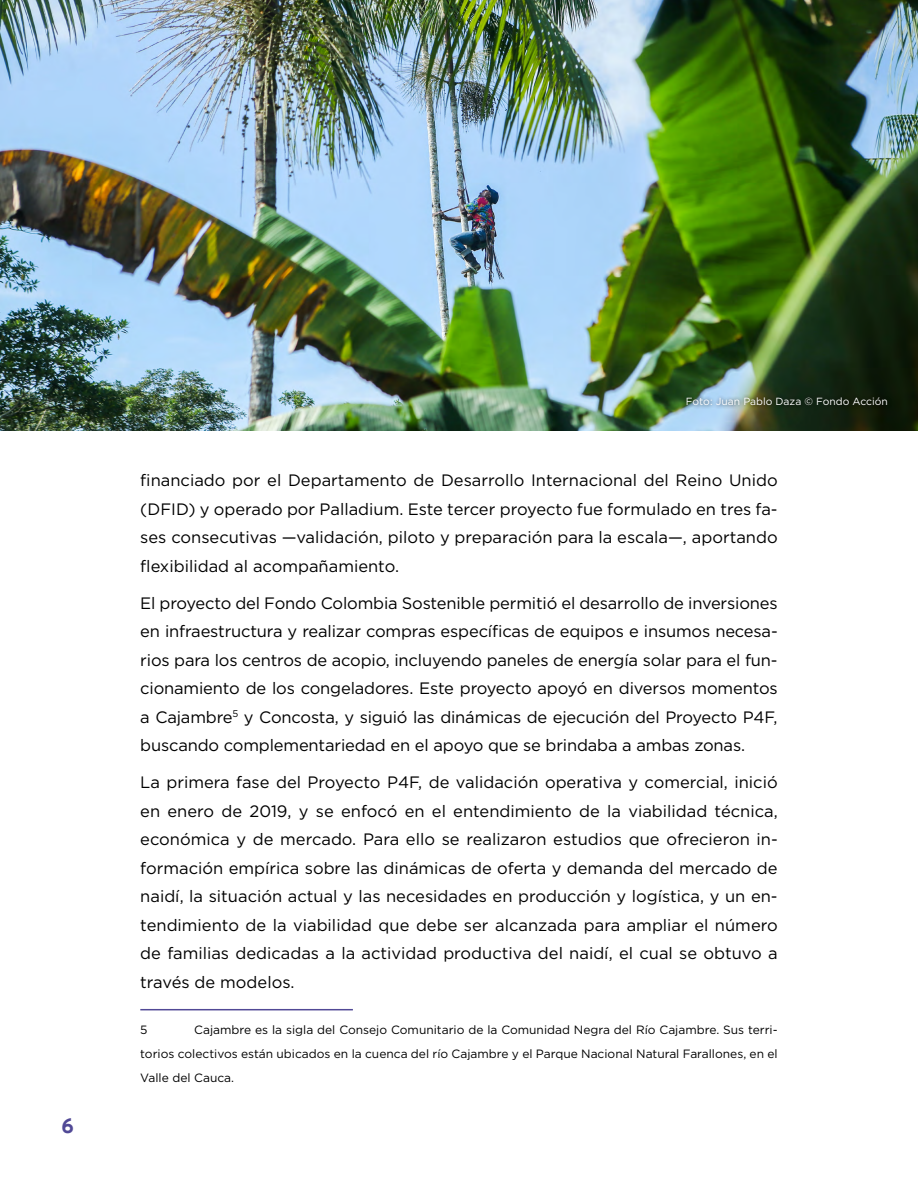
<style>
.page{position:relative;width:918px;height:1188px;background:#fff}
.page>*{position:absolute;margin:0;border:0;box-sizing:border-box;transform-origin:0 0}
.t1{font:800 21px "Overpass";color:#514996}
.t2{font:16.5px/28.5px "Gotham";color:#000;text-align:justify}
.t3{font:12px/24px "Gotham";color:#000;text-align:justify}
.t4{font:10.35px "Gotham";color:#fff}
</style>
<div class="page">
<hr style="left:140px;top:1009px;width:213px;height:1px;background:#514996">
<img style="left:0;top:0;width:918px;height:430px">
<div style="left:683px;top:393px;width:209px;height:16px;background:#000;opacity:.75"></div>
<p class="t1" style="left:61px;top:1110px;width:14px">6</p>
<p class="t4" style="left:686px;top:394px;width:203px">Foto: Juan Pablo Daza © Fondo Acción</p>
<p class="t2" style="left:140px;top:466px;width:639px">financiado por el Departamento de Desarrollo Internacional del Reino Unido (DFID) y operado por Palladium. Este tercer proyecto fue formulado en tres fa&shy;ses consecutivas —validación, piloto y preparación para la escala—, aportando flexibilidad al acompañamiento.</p>
<p class="t2" style="left:140px;top:588px;width:639px">El proyecto del Fondo Colombia Sostenible permitió el desarrollo de inversiones en infraestructura y realizar compras específicas de equipos e insumos necesa&shy;rios para los centros de acopio, incluyendo paneles de energía solar para el fun&shy;cionamiento de los congeladores. Este proyecto apoyó en diversos momentos a Cajambre<sup>5</sup> y Concosta, y siguió las dinámicas de ejecución del Proyecto P4F, buscando complementariedad en el apoyo que se brindaba a ambas zonas.</p>
<p class="t2" style="left:140px;top:768px;width:639px">La primera fase del Proyecto P4F, de validación operativa y comercial, inició en enero de 2019, y se enfocó en el entendimiento de la viabilidad técnica, económica y de mercado. Para ello se realizaron estudios que ofrecieron in&shy;formación empírica sobre las dinámicas de oferta y demanda del mercado de naidí, la situación actual y las necesidades en producción y logística, y un en&shy;tendimiento de la viabilidad que debe ser alcanzada para ampliar el número de familias dedicadas a la actividad productiva del naidí, el cual se obtuvo a través de modelos.</p>
<p class="t3" style="left:140px;top:1017px;width:9px">5</p>
<p class="t3" style="left:140px;top:1017px;width:639px;text-indent:54px">Cajambre es la sigla del Consejo Comunitario de la Comunidad Negra del Río Cajambre. Sus terri&shy;torios colectivos están ubicados en la cuenca del río Cajambre y el Parque Nacional Natural Farallones, en el Valle del Cauca.</p>
</div>
